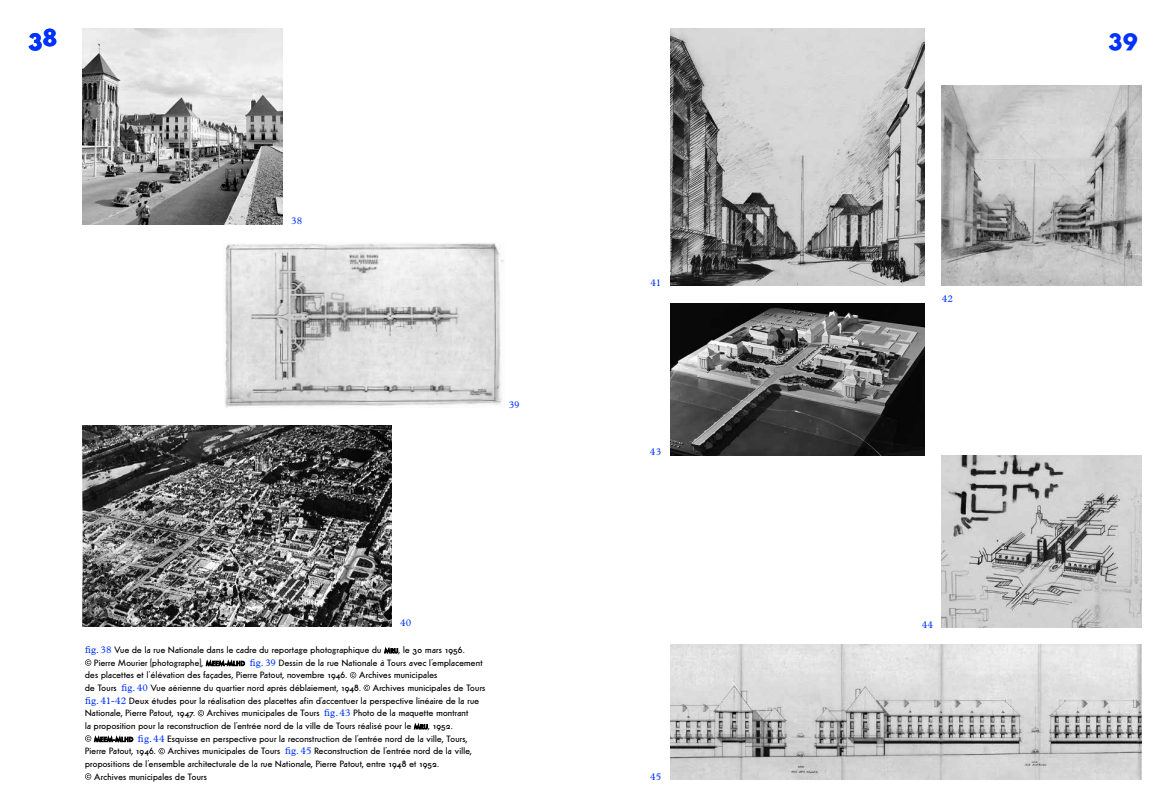
<style>
.page{position:relative;width:1170px;height:808px;background:#fff}
.page>*{position:absolute;margin:0;border:0;box-sizing:border-box;transform-origin:0 0}
.t1{font:700 23.12px "Futura Classic";color:#0032ff}
.t2{font:10px "Plantin MT Std";letter-spacing:.02em;color:#0032ff}
.t3{font:8.75px/12.6px "Futura Classic Normal";letter-spacing:.035em;color:#000}
.s1{font-family:"Plantin MT Std";font-size:10px;color:#0032ff}
.s2{font-size:6.25px}
</style>
<div class="page">
<img style="left:670px;top:645px;width:471px;height:135px">
<img style="left:224px;top:243px;width:280px;height:165px">
<img style="left:83px;top:29px;width:199px;height:195px">
<img style="left:670px;top:29px;width:254px;height:257px">
<img style="left:941px;top:86px;width:200px;height:200px">
<img style="left:670px;top:303px;width:254px;height:152px">
<img style="left:941px;top:455px;width:200px;height:173px">
<img style="left:83px;top:425px;width:308px;height:201px">
<svg style="left:384px;top:648px;width:14px;height:5px"></svg>
<svg style="left:85px;top:659px;width:6px;height:7px"></svg>
<svg style="left:206px;top:660px;width:39px;height:6px"></svg>
<svg style="left:350px;top:672px;width:6px;height:6px"></svg>
<svg style="left:363px;top:685px;width:7px;height:6px"></svg>
<svg style="left:198px;top:710px;width:6px;height:6px"></svg>
<svg style="left:414px;top:724px;width:13px;height:5px"></svg>
<svg style="left:85px;top:735px;width:48px;height:7px"></svg>
<svg style="left:158px;top:748px;width:7px;height:6px"></svg>
<svg style="left:85px;top:773px;width:6px;height:7px"></svg>
<h1 class="t1" style="left:28px;top:23px;width:30px">38</h1>
<h1 class="t1" style="left:1108px;top:23px;width:31px">39</h1>
<p class="t2" style="left:291px;top:215px;width:13px">38</p>
<p class="t2" style="left:508px;top:399px;width:13px">39</p>
<p class="t2" style="left:400px;top:617px;width:13px">40</p>
<p class="t3" style="left:85px;top:643px;width:381px"><span class="s1">fig.38</span> Vue de la rue Nationale dans le cadre du reportage photographique du <span class="s2">mru</span>, le 30 mars 1956.</p>
<p class="t3" style="left:94px;top:656px;width:389px">Pierre Mourier (photographe), <span class="s2">MEEM-MLHD</span> <span class="s1">fig.39</span> Dessin de la rue Nationale à Tours avec l’emplacement</p>
<p class="t3" style="left:85px;top:669px;width:263px">des placettes et l’élévation des façades, Pierre Patout, novembre 1946.</p>
<p class="t3" style="left:85px;top:669px;width:353px;text-indent:274px">Archives municipales de Tours <span class="s1">fig.40</span> Vue aérienne du quartier nord après déblaiement, 1948.</p>
<p class="t3" style="left:85px;top:681px;width:402px;text-indent:288px">Archives municipales de Tours <span class="s1">fig.41-42</span> Deux études pour la réalisation des placettes afin d’accentuer la perspective linéaire de la rue<br>Nationale, Pierre Patout, 1947.</p>
<p class="t3" style="left:85px;top:707px;width:384px;text-indent:122px">Archives municipales de Tours <span class="s1">fig.43</span> Photo de la maquette montrant la proposition pour la reconstruction de l’entrée nord de la ville de Tours réalisé pour le <span class="s2">mru</span>, 1952.</p>
<p class="t3" style="left:85px;top:732px;width:384px;text-indent:9px"><span class="s2">MEEM-MLHD</span> <span class="s1">fig.44</span> Esquisse en perspective pour la reconstruction de l’entrée nord de la ville, Tours,<br>Pierre Patout, 1946.</p>
<p class="t3" style="left:168px;top:745px;width:305px">Archives municipales de Tours <span class="s1">fig.45</span> Reconstruction de l’entrée nord de la ville,</p>
<p class="t3" style="left:85px;top:757px;width:355px">propositions de l’ensemble architecturale de la rue Nationale, Pierre Patout, entre 1948 et 1952.</p>
<p class="t3" style="left:94px;top:770px;width:114px">Archives municipales de Tours</p>
<p class="t2" style="left:650px;top:276px;width:12px">41</p>
<p class="t2" style="left:650px;top:446px;width:13px">43</p>
<p class="t2" style="left:650px;top:770px;width:13px">45</p>
<p class="t2" style="left:941px;top:293px;width:13px">42</p>
<p class="t2" style="left:921px;top:619px;width:13px">44</p>
</div>
